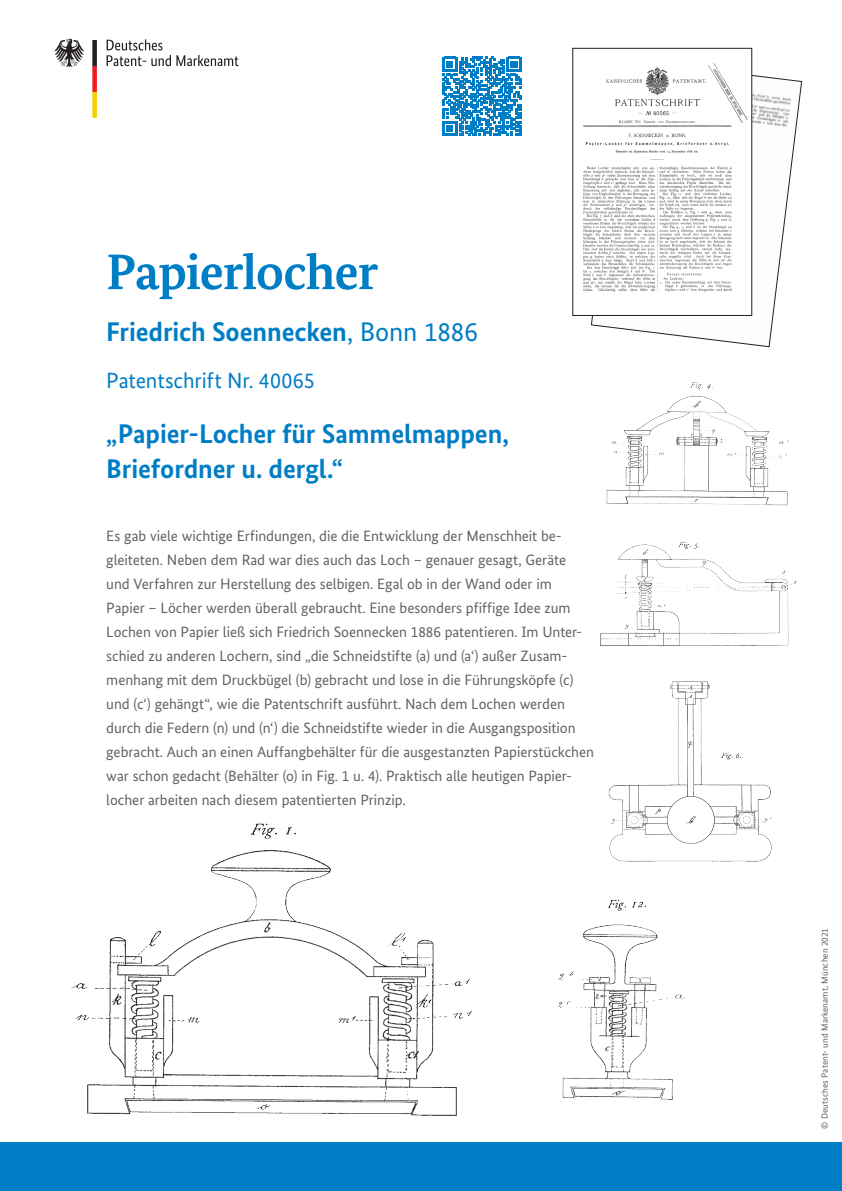
<style>
.page{position:relative;width:842px;height:1191px;background:#fff}
.page>*{position:absolute;margin:0;border:0;box-sizing:border-box;transform-origin:0 0}
.t1{font:700 50px "Bundes Serif";letter-spacing:-.015em;color:#007ec5}
.t2{font:700 27px/35px "Bundes Sans";letter-spacing:-.005em;color:#007ec5}
.t3{font:22px "Bundes Sans";letter-spacing:-.005em;color:#007ec5}
.t4{font:15px/24px "Bundes Sans";letter-spacing:-.005em;color:#636366}
.t5{font:9px "Bundes Sans";letter-spacing:.01em;color:#636366}
.s1{font-weight:400}
</style>
<div class="page">
<svg style="left:442px;top:57px;width:80px;height:79px"></svg>
<div style="left:0;top:1142px;width:842px;height:49px;background:#007ec5"></div>
<svg style="left:107px;top:39px;width:131px;height:27px"></svg>
<svg style="left:54px;top:39px;width:30px;height:28px"></svg>
<svg style="left:92px;top:40px;width:5px;height:78px"></svg>
<svg style="left:591px;top:59px;width:211px;height:288px"></svg>
<img style="left:583px;top:59px;width:167px;height:254px">
<img style="left:71px;top:823px;width:401px;height:293px">
<img style="left:606px;top:382px;width:183px;height:124px">
<img style="left:600px;top:541px;width:196px;height:105px">
<img style="left:608px;top:681px;width:164px;height:181px">
<img style="left:557px;top:899px;width:128px;height:201px">
<h1 class="t1" style="left:106px;top:241px;width:273px">Papierlocher</h1>
<h2 class="t2" style="left:106px;top:314px;width:373px">Friedrich Soennecken<span class="s1">, Bonn 1886</span></h2>
<h3 class="t3" style="left:106px;top:367px;width:210px">Patentschrift Nr. 40065</h3>
<h2 class="t2" style="left:106px;top:415px;width:404px">„Papier-Locher für Sammelmappen,<br>Briefordner u. dergl.“</h2>
<p class="t4" style="left:106px;top:524px;width:489px">Es gab viele wichtige Erfindungen, die die Entwicklung der Menschheit be&shy;gleiteten. Neben dem Rad war dies auch das Loch – genauer gesagt, Geräte<br>und Verfahren zur Herstellung des selbigen. Egal ob in der Wand oder im Papier – Löcher werden überall gebraucht. Eine besonders pfiffige Idee zum Lochen von Papier ließ sich Friedrich Soennecken 1886 patentieren. Im Unter&shy;schied zu anderen Lochern, sind „die Schneidstifte (a) und (a‘) außer Zusam&shy;menhang mit dem Druckbügel (b) gebracht und lose in die Führungsköpfe (c) und (c‘) gehängt“, wie die Patentschrift ausführt. Nach dem Lochen werden durch die Federn (n) und (n‘) die Schneidstifte wieder in die Ausgangsposition gebracht. Auch an einen Auffangbehälter für die ausgestanzten Papierstückchen war schon gedacht (Behälter (o) in Fig. 1 u. 4). Praktisch alle heutigen Papier&shy;locher arbeiten nach diesem patentierten Prinzip.</p>
<p class="t5" style="left:819px;top:1128px;width:202px;rotate:-90deg">© Deutsches Patent- und Markenamt, München 2021</p>
</div>
